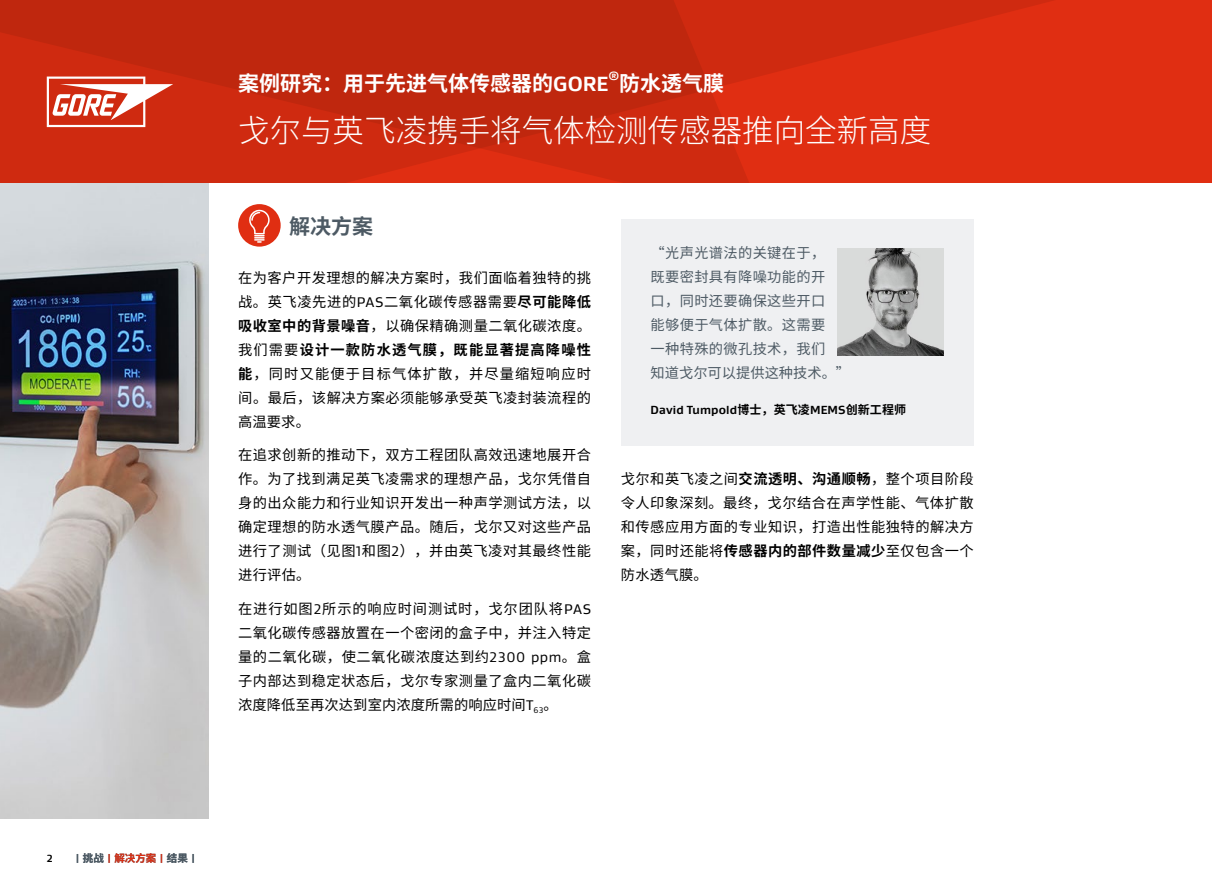
<style>
.page{position:relative;width:1212px;height:893px;background:#fff}
.page>*{position:absolute;margin:0;border:0;box-sizing:border-box;transform-origin:0 0}
.t1{font:300 31.5px "Noto Sans CJ Ksc";color:#fff}
.t2{font:700 21px "Noto Sans CJ Ksc";color:#fff}
.t3{font:700 21px "Noto Sans CJ Ksc";color:#4d5a64}
.t4{font:14.25px/24px "Noto Sans CJ Ksc";letter-spacing:.035em;color:#000;text-align:justify}
.t5{font:14.25px/24px "Noto Sans CJ Ksc";letter-spacing:.025em;color:#4d5a64}
.t6{font:700 12.3px "Gore Gustan";color:#fff}
.t7{font:700 12px "Gore Gustan";letter-spacing:.01em;color:#000}
.t8{font:700 10.5px "Noto Sans CJ Ksc";color:#4d5a64}
.t9{font:700 10.5px "Gore Gustan";color:#000}
.s1{font-family:"Gore Gustan"}
.s2{font-weight:700}
.s3{font-family:"Noto Sans CJ Ksc"}
.s4{font-family:"Gore Gustan";color:#e02e12}
.s5{color:#e02e12}
</style>
<div class="page">
<img style="left:0;top:183px;width:208px;height:636px">
<div style="left:238px;top:204px;width:43px;height:43px;background:#e02e12;border-radius:50%"></div>
<svg style="left:249px;top:210px;width:21px;height:33px"></svg>
<div style="left:621px;top:219px;width:353px;height:227px;background:#eff0f2"></div>
<img style="left:838px;top:248px;width:106px;height:108px">
<div style="left:0;top:0;width:1212px;height:183px;background:#e02e12"></div>
<svg style="left:763px;top:0;width:291px;height:75px;fill:#cf2a10"></svg>
<svg style="left:0;top:0;width:763px;height:183px;background:#c7280f"></svg>
<svg style="left:47px;top:77px;width:126px;height:50px;background:#e17a6a"></svg>
<h2 class="t2" style="left:238px;top:71px;width:372px">案例研究：用于先进气体传感器的<span class="s1">GORE</span></h2>
<p class="t6" style="left:608px;top:68px;width:12px">®</p>
<h2 class="t2" style="left:619px;top:71px;width:106px">防水透气膜</h2>
<h1 class="t1" style="left:238px;top:113px;width:695px">戈尔与英飞凌携手将气体检测传感器推向全新高度</h1>
<h2 class="t3" style="left:289px;top:214px;width:85px">解决方案</h2>
<p class="t4" style="left:238px;top:266px;width:354px">在为客户开发理想的解决方案时，我们面临着独特的挑战。英飞凌先进的<span class="s1">PAS</span>二氧化碳传感器需要<span class="s2">尽可能降低吸收室中的背景噪音</span>，以确保精确测量二氧化碳浓度。我们需要<span class="s2">设计一款防水透气膜，既能显著提高降噪性能</span>，同时又能便于目标气体扩散，并尽量缩短响应时间。最后，该解决方案必须能够承受英飞凌封装流程的高温要求。</p>
<p class="t4" style="left:238px;top:443px;width:354px">在追求创新的推动下，双方工程团队高效迅速地展开合作。为了找到满足英飞凌需求的理想产品，戈尔凭借自身的出众能力和行业知识开发出一种声学测试方法，以确定理想的防水透气膜产品。随后，戈尔又对这些产品进行了测试（见图<span class="s1">1</span>和图<span class="s1">2</span>），并由英飞凌对其最终性能进行评估。</p>
<p class="t4" style="left:238px;top:597px;width:354px">在进行如图<span class="s1">2</span>所示的响应时间测试时，戈尔团队将<span class="s1">PAS</span>二氧化碳传感器放置在一个密闭的盒子中，并注入特定量的二氧化碳，使二氧化碳浓度达到约<span class="s1">2300 ppm</span>。盒子内部达到稳定状态后，戈尔专家测量了盒内二氧化碳浓度降低至再次达到室内浓度所需的响应时间<span class="s1">T</span><sub>63</sub>。</p>
<p class="t5" style="left:651px;top:241px;width:201px">“光声光谱法的关键在于，<br>既要密封具有降噪功能的开<br>口，同时还要确保这些开口<br>能够便于气体扩散。这需要<br>一种特殊的微孔技术，我们<br>知道戈尔可以提供这种技术。”</p>
<p class="t7" style="left:651px;top:402px;width:257px">David Tumpold<span class="s3">博士，英飞凌</span>MEMS<span class="s3">创新工程师</span></p>
<p class="t4" style="left:621px;top:467px;width:354px">戈尔和英飞凌之间<span class="s2">交流透明、沟通顺畅</span>，整个项目阶段令人印象深刻。最终，戈尔结合在声学性能、气体扩散和传感应用方面的专业知识，打造出性能独特的解决方案，同时还能将<span class="s2">传感器内的部件数量减少</span>至仅包含一个防水透气膜。</p>
<p class="t9" style="left:47px;top:851px;width:7px">2</p>
<p class="t8" style="left:75px;top:852px;width:123px"><span class="s1">|</span> 挑战 <span class="s4">|</span> <span class="s5">解决方案</span> <span class="s4">|</span> 结果 <span class="s1">|</span></p>
</div>
